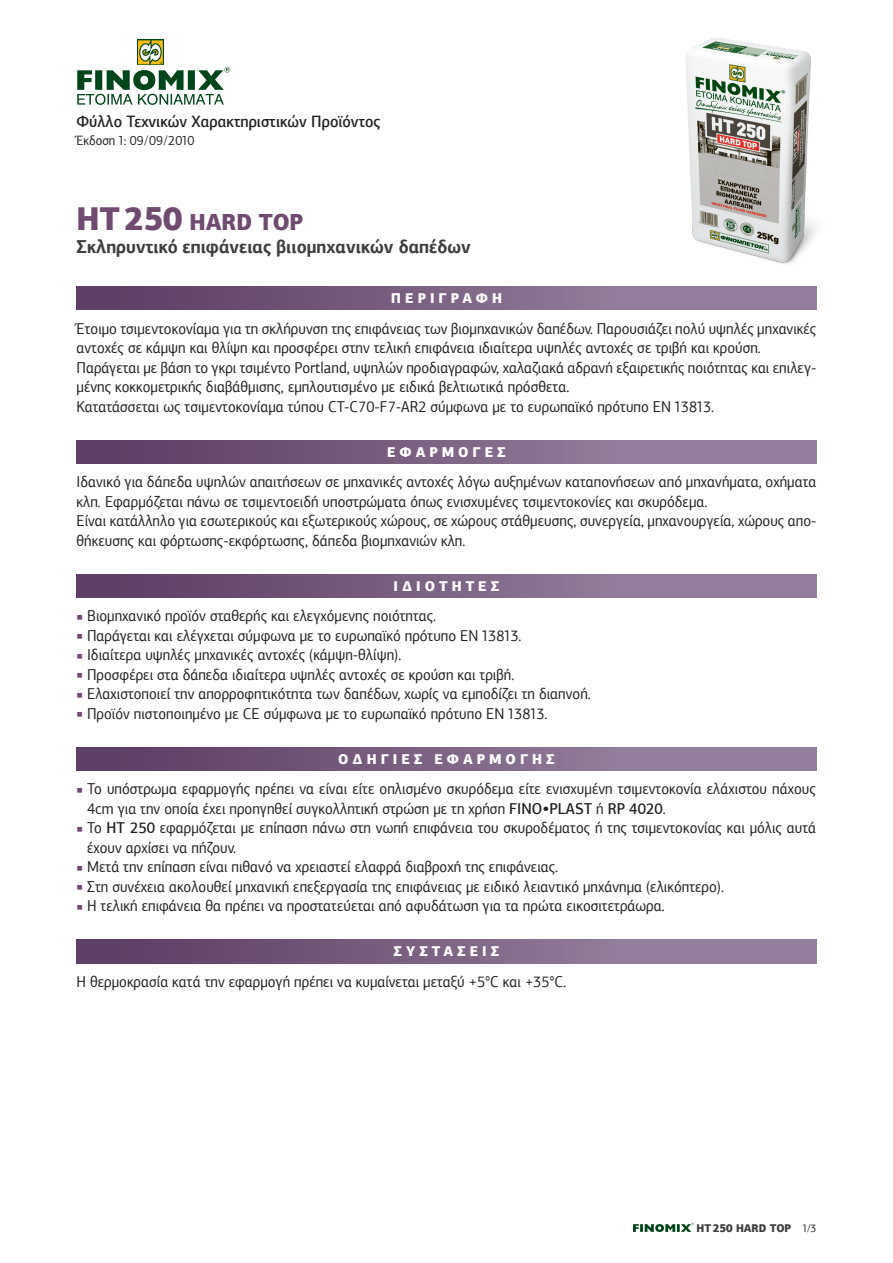
<style>
.page{position:relative;width:893px;height:1263px;background:#fff}
.page>*{position:absolute;margin:0;border:0;box-sizing:border-box;transform-origin:0 0}
.t1{font:900 23.25px "PF Agora Sans Pro";color:#6f4b70;scale:.93 1}
.t2{font:700 18.75px "PF Agora Sans Pro";color:#3e3e3f;scale:.93 1}
.t3{font:500 16.5px "PF Agora Sans Pro";color:#231f20;scale:.93 1}
.t4{font:15.75px/19.5px "PF Agora Sans Pro";color:#231f20;scale:.93 1}
.t5{font:900 14.25px "PF Agora Sans Pro";letter-spacing:.3em;color:#fff;scale:.93 1}
.t6{font:13.5px "PF Agora Sans Pro";color:#231f20;scale:.93 1}
.t7{font:900 11.25px "PF Agora Sans Pro";color:#3e3e3f;scale:.93 1}
.s1{font-size:33px}
.s2{font-size:34.05px}
.s3{font-size:7.5px;color:#6f4b70}
.s4{font-weight:500}
.s5{font-weight:900}
.s6{font-size:11.7px}
.s7{font-weight:400;color:#231f20}
</style>
<div class="page">
<svg style="left:633px;top:1223px;width:61px;height:9px"></svg>
<div style="left:77px;top:287px;width:739px;height:23px;background:linear-gradient(to right,#5d3d63,#9d8aa6)"></div>
<div style="left:77px;top:440px;width:739px;height:23px;background:linear-gradient(to right,#5d3d63,#9d8aa6)"></div>
<div style="left:77px;top:574px;width:739px;height:23px;background:linear-gradient(to right,#5d3d63,#9d8aa6)"></div>
<div style="left:77px;top:747px;width:739px;height:23px;background:linear-gradient(to right,#5d3d63,#9d8aa6)"></div>
<div style="left:77px;top:940px;width:739px;height:23px;background:linear-gradient(to right,#5d3d63,#9d8aa6)"></div>
<div style="left:137px;top:39px;width:27px;height:26px;background:#00461a"></div>
<svg style="left:77px;top:40px;width:153px;height:65px"></svg>
<img style="left:686px;top:38px;width:130px;height:226px">
<p class="t3" style="left:77px;top:111px;width:328px">Φύλλο Τεχνικών Χαρακτηριστικών Προϊόντος</p>
<p class="t6" style="left:77px;top:132px;width:128px">Έκδοση 1: 09/09/2010</p>
<h1 class="t1" style="left:77px;top:207px;width:245px"><span class="s1">HT</span> <span class="s2">250</span> HARD TOP</h1>
<p class="t2" style="left:77px;top:235px;width:425px">Σκληρυντικό επιφάνειας βιιομηχανικών δαπέδων</p>
<p class="t5" style="left:391px;top:289px;width:121px">ΠΕΡΙΓΡΑΦΗ</p>
<p class="t4" style="left:77px;top:319px;width:797px">Έτοιμο τσιμεντοκονίαμα για τη σκλήρυνση της επιφάνειας των βιομηχανικών δαπέδων. Παρουσιάζει πολύ υψηλές μηχανικές αντοχές σε κάμψη και θλίψη και προσφέρει στην τελική επιφάνεια ιδιαίτερα υψηλές αντοχές σε τριβή και κρούση.<br>Παράγεται με βάση το γκρι τσιμέντο Portland, υψηλών προδιαγραφών, χαλαζιακά αδρανή εξαιρετικής ποιότητας και επιλεγ&shy;μένης κοκκομετρικής διαβάθμισης, εμπλουτισμένο με ειδικά βελτιωτικά πρόσθετα.<br>Κατατάσσεται ως τσιμεντοκονίαμα τύπου CT-C70-F7-AR2 σύμφωνα με το ευρωπαϊκό πρότυπο ΕΝ 13813.</p>
<p class="t5" style="left:387px;top:442px;width:129px">ΕΦΑΡΜΟΓΕΣ</p>
<p class="t4" style="left:77px;top:472px;width:797px">Ιδανικό για δάπεδα υψηλών απαιτήσεων σε μηχανικές αντοχές λόγω αυξημένων καταπονήσεων από μηχανήματα, οχήματα κλπ. Εφαρμόζεται πάνω σε τσιμεντοειδή υποστρώματα όπως ενισχυμένες τσιμεντοκονίες και σκυρόδεμα.<br>Είναι κατάλληλο για εσωτερικούς και εξωτερικούς χώρους, σε χώρους στάθμευσης, συνεργεία, μηχανουργεία, χώρους απο&shy;θήκευσης και φόρτωσης-εκφόρτωσης, δάπεδα βιομηχανιών κλπ.</p>
<p class="t5" style="left:394px;top:576px;width:115px">ΙΔΙΟΤΗΤΕΣ</p>
<p class="t4" style="left:77px;top:606px;width:388px"><span class="s3">■</span> Βιομηχανικό προϊόν σταθερής και ελεγχόμενης ποιότητας.</p>
<p class="t4" style="left:77px;top:626px;width:480px"><span class="s3">■</span> Παράγεται και ελέγχεται σύμφωνα με το ευρωπαϊκό πρότυπο ΕΝ 13813.</p>
<p class="t4" style="left:77px;top:645px;width:351px"><span class="s3">■</span> Ιδιαίτερα υψηλές μηχανικές αντοχές (κάμψη-θλίψη).</p>
<p class="t4" style="left:77px;top:665px;width:472px"><span class="s3">■</span> Προσφέρει στα δάπεδα ιδιαίτερα υψηλές αντοχές σε κρούση και τριβή.</p>
<p class="t4" style="left:77px;top:684px;width:555px"><span class="s3">■</span> Ελαχιστοποιεί την απορροφητικότητα των δαπέδων, χωρίς να εμποδίζει τη διαπνοή.</p>
<p class="t4" style="left:77px;top:704px;width:508px"><span class="s3">■</span> Προϊόν πιστοποιημένο με CE σύμφωνα με το ευρωπαϊκό πρότυπο ΕΝ 13813.</p>
<p class="t5" style="left:338px;top:749px;width:234px">ΟΔΗΓΙΕΣ ΕΦΑΡΜΟΓΗΣ</p>
<p class="t4" style="left:87px;top:779px;width:785px;text-indent:-11px"><span class="s3">■</span> Το υπόστρωμα εφαρμογής πρέπει να είναι είτε οπλισμένο σκυρόδεμα είτε ενισχυμένη τσιμεντοκονία ελάχιστου πάχους<br>4cm για την οποία έχει προηγηθεί συγκολλητική στρώση με τη χρήση <span class="s4">FINO</span><span class="s5">•</span><span class="s4">PLAST</span> ή <span class="s4">RP 4020</span>.</p>
<p class="t4" style="left:87px;top:818px;width:785px;text-indent:-11px"><span class="s3">■</span> Το <span class="s4">HT 250</span> εφαρμόζεται με επίπαση πάνω στη νωπή επιφάνεια του σκυροδέματος ή της τσιμεντοκονίας και μόλις αυτά έχουν αρχίσει να πήζουν.</p>
<p class="t4" style="left:77px;top:857px;width:520px"><span class="s3">■</span> Μετά την επίπαση είναι πιθανό να χρειαστεί ελαφρά διαβροχή της επιφάνειας.</p>
<p class="t4" style="left:77px;top:877px;width:698px"><span class="s3">■</span> Στη συνέχεια ακολουθεί μηχανική επεξεργασία της επιφάνειας με ειδικό λειαντικό μηχάνημα (ελικόπτερο).</p>
<p class="t4" style="left:77px;top:896px;width:634px"><span class="s3">■</span> Η τελική επιφάνεια θα πρέπει να προστατεύεται από αφυδάτωση για τα πρώτα εικοσιτετράωρα.</p>
<p class="t5" style="left:394px;top:942px;width:115px">ΣΥΣΤΑΣΕΙΣ</p>
<p class="t4" style="left:77px;top:972px;width:528px">Η θερμοκρασία κατά την εφαρμογή πρέπει να κυμαίνεται μεταξύ +5°C και +35°C.</p>
<p class="t7" style="left:697px;top:1220px;width:130px">HT <span class="s6">250</span> HARD TOP <span class="s7">1/3</span></p>
</div>
